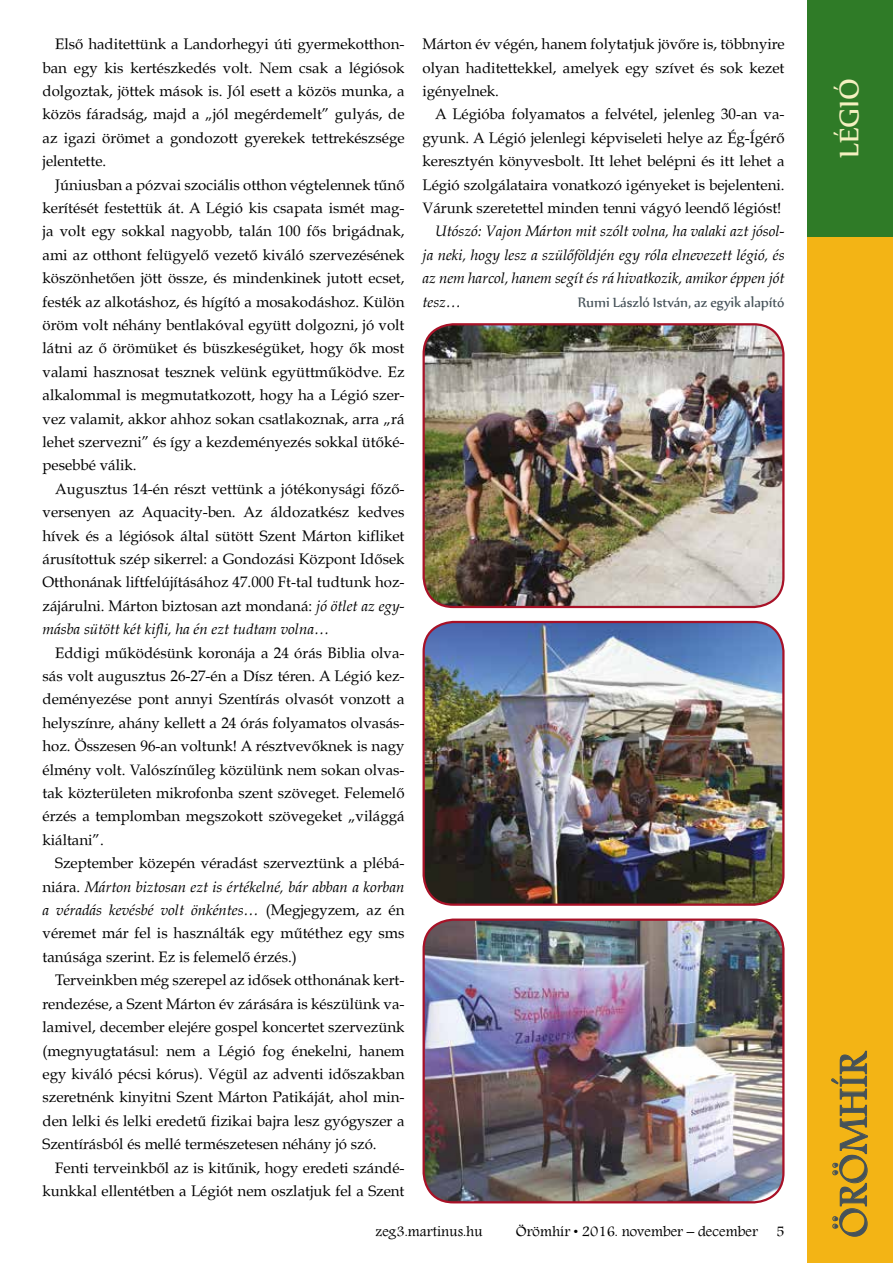
<style>
.page{position:relative;width:893px;height:1263px;background:#fff}
.page>*{position:absolute;margin:0;border:0;box-sizing:border-box;transform-origin:0 0}
.t1{font:42px "Andalus";color:#465259}
.t2{font:33px "Nyala";color:#f4f0c0}
.t3{font:16.5px "Nyala";color:#465259}
.t4{font:15px/23.4px "Book Antiqua CE";color:#000;text-align:justify}
.t5{font:15px/23.4px "Book Antiqua CE Italic";color:#000}
.t6{font:15px "Andalus";color:#000}
.s1{font-family:"Book Antiqua CE Italic"}
.s2{font-family:"Book Antiqua CE"}
</style>
<div class="page">
<div style="left:808px;top:0;width:85px;height:1263px;background:#f3b415"></div>
<div style="left:808px;top:0;width:85px;height:236px;background:#2f7b27"></div>
<svg style="left:832px;top:1051px;width:35px;height:185px"></svg>
<img style="left:424px;top:324px;width:359px;height:283px">
<div style="left:423px;top:323px;width:361px;height:285px;border:2px solid #a81127;border-radius:30px"></div>
<img style="left:424px;top:622px;width:359px;height:283px">
<div style="left:423px;top:621px;width:361px;height:285px;border:2px solid #a81127;border-radius:30px"></div>
<img style="left:424px;top:920px;width:359px;height:282px">
<div style="left:423px;top:918px;width:361px;height:285px;border:2px solid #a81127;border-radius:30px"></div>
<p class="t4" style="left:43px;top:34px;width:363px;text-indent:13px">Első haditettünk a Landorhegyi úti gyermekotthon&shy;ban egy kis kertészkedés volt. Nem csak a légiósok dolgoztak, jöttek mások is. Jól esett a közös munka, a közös fáradság, majd a „jól megérdemelt” gulyás, de az igazi örömet a gondozott gyerekek tettrekészsége jelentette.</p>
<p class="t4" style="left:43px;top:174px;width:363px;text-indent:13px">Júniusban a pózvai szociális otthon végtelennek tűnő kerítését festettük át. A Légió kis csapata ismét mag&shy;ja volt egy sokkal nagyobb, talán 100 fős brigádnak, ami az otthont felügyelő vezető kiváló szervezésének köszönhetően jött össze, és mindenkinek jutott ecset, festék az alkotáshoz, és hígító a mosakodáshoz. Külön öröm volt néhány bentlakóval együtt dolgozni, jó volt látni az ő örömüket és büszkeségüket, hogy ők most valami hasznosat tesznek velünk együttműködve. Ez alkalommal is megmutatkozott, hogy ha a Légió szer&shy;vez valamit, akkor ahhoz sokan csatlakoznak, arra „rá lehet szervezni” és így a kezdeményezés sokkal ütőké&shy;pesebbé válik.</p>
<p class="t4" style="left:43px;top:478px;width:363px;text-indent:13px">Augusztus 14-én részt vettünk a jótékonysági főző&shy;versenyen az Aquacity-ben. Az áldozatkész kedves hívek és a légiósok által sütött Szent Márton kifliket árusítottuk szép sikerrel: a Gondozási Központ Idősek Otthonának liftfelújításához 47.000 Ft-tal tudtunk hoz&shy;zájárulni. Márton biztosan azt mondaná: <span class="s1">jó ötlet az egy-</span></p>
<p class="t5" style="left:43px;top:618px;width:288px">másba sütött két kifli, ha én ezt tudtam volna…</p>
<p class="t4" style="left:43px;top:642px;width:363px;text-indent:13px">Eddigi működésünk koronája a 24 órás Biblia olva&shy;sás volt augusztus 26-27-én a Dísz téren. A Légió kez&shy;deményezése pont annyi Szentírás olvasót vonzott a helyszínre, ahány kellett a 24 órás folyamatos olvasás&shy;hoz. Összesen 96-an voltunk! A résztvevőknek is nagy élmény volt. Valószínűleg közülünk nem sokan olvas&shy;tak közterületen mikrofonba szent szöveget. Felemelő érzés a templomban megszokott szövegeket „világgá kiáltani”.</p>
<p class="t4" style="left:55px;top:853px;width:351px">Szeptember közepén véradást szerveztünk a plébá-</p>
<p class="t5" style="left:43px;top:875px;width:363px"><span class="s2">niára.</span> Márton biztosan ezt is értékelné, bár abban a korban a véradás kevésbé volt önkéntes… <span class="s2">(Megjegyzem, az én</span></p>
<p class="t4" style="left:43px;top:923px;width:363px">véremet már fel is használták egy műtéthez egy sms tanúsága szerint. Ez is felemelő érzés.)</p>
<p class="t4" style="left:43px;top:970px;width:363px;text-indent:13px">Terveinkben még szerepel az idősek otthonának kert&shy;rendezése, a Szent Márton év zárására is készülünk va&shy;lamivel, december elejére gospel koncertet szervezünk (megnyugtatásul: nem a Légió fog énekelni, hanem egy kiváló pécsi kórus). Végül az adventi időszakban szeretnénk kinyitni Szent Márton Patikáját, ahol min&shy;den lelki és lelki eredetű fizikai bajra lesz gyógyszer a Szentírásból és mellé természetesen néhány jó szó.</p>
<p class="t4" style="left:43px;top:1157px;width:363px;text-align:right">Fenti terveinkből az is kitűnik, hogy eredeti szándé&shy;kunkkal ellentétben a Légiót nem oszlatjuk fel a Szent</p>
<p class="t4" style="left:423px;top:34px;width:363px">Márton év végén, hanem folytatjuk jövőre is, többnyire olyan haditettekkel, amelyek egy szívet és sok kezet igényelnek.</p>
<p class="t4" style="left:423px;top:104px;width:363px;text-indent:13px">A Légióba folyamatos a felvétel, jelenleg 30-an va&shy;gyunk. A Légió jelenlegi képviseleti helye az Ég-Ígérő keresztyén könyvesbolt. Itt lehet belépni és itt lehet a Légió szolgálataira vonatkozó igényeket is bejelenteni.<br>Várunk szeretettel minden tenni vágyó leendő légióst!</p>
<p class="t5" style="left:423px;top:220px;width:363px;text-align:justify;text-indent:13px">Utószó: Vajon Márton mit szólt volna, ha valaki azt jósol&shy;ja neki, hogy lesz a szülőföldjén egy róla elnevezett légió, és az nem harcol, hanem segít és rá hivatkozik, amikor éppen jót tesz…</p>
<p class="t3" style="left:578px;top:292px;width:208px">Rumi László István, az egyik alapító</p>
<p class="t6" style="left:376px;top:1220px;width:109px">zeg3.martinus.hu</p>
<p class="t6" style="left:516px;top:1220px;width:270px">Örömhír • 2016. november – december 5</p>
<h2 class="t2" style="left:829px;top:158px;width:82px;rotate:-90deg">LÉGIÓ</h2>
<h1 class="t1" style="left:823px;top:1238px;width:188px;rotate:-90deg">ÖRÖMHÍR</h1>
</div>
